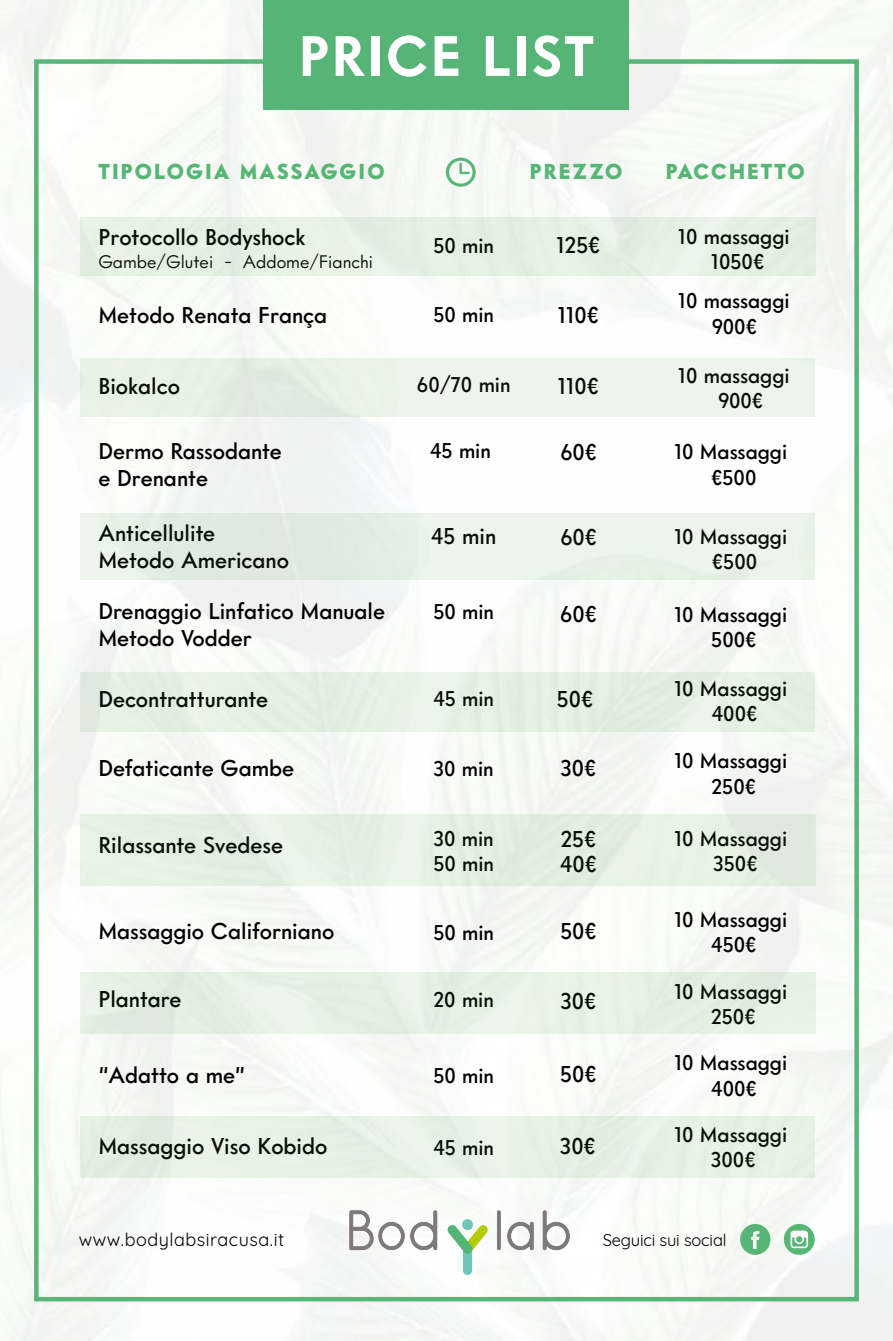
<style>
.page{position:relative;width:893px;height:1341px;background:#fff}
.page>*{position:absolute;margin:0;border:0;box-sizing:border-box;transform-origin:0 0}
.t1{font:700 55.5px "Intervogue";letter-spacing:.04em;color:#fff}
.t2{font:500 22.5px/27px "Intervogue";color:#000}
.t3{font:500 21px/25.2px "Intervogue";color:#000;text-align:center}
.t4{font:900 21px "Intervogue";letter-spacing:.1em;color:#57b576}
.t5{font:18px "Intervogue";color:#000}
.t6{font:18px "Quicksand";letter-spacing:.03em;color:#000}
.t7{font:16.5px "Quicksand";letter-spacing:-.01em;color:#000}
</style>
<div class="page">
<img style="left:0;top:0;width:893px;height:1341px">
<svg style="left:446px;top:158px;width:30px;height:29px"></svg>
<div style="left:263px;top:0;width:366px;height:109px;background:#56b576"></div>
<div style="left:81px;top:814px;width:735px;height:71px;background:#e4f1e3"></div>
<div style="left:81px;top:672px;width:734px;height:59px;background:#e5f1e3"></div>
<div style="left:81px;top:972px;width:735px;height:61px;background:#e5f1e3"></div>
<div style="left:81px;top:1116px;width:734px;height:61px;background:#e6f2e4"></div>
<div style="left:81px;top:513px;width:734px;height:66px;background:#e9f3e8"></div>
<div style="left:81px;top:218px;width:735px;height:58px;background:#e5f1e3"></div>
<div style="left:81px;top:359px;width:734px;height:58px;background:#ebf5ea"></div>
<svg style="left:784px;top:1224px;width:31px;height:31px"></svg>
<svg style="left:740px;top:1224px;width:30px;height:31px"></svg>
<img style="left:349px;top:1210px;width:220px;height:64px">
<h1 class="t1" style="left:299px;top:22px;width:296px">PRICE LIST</h1>
<p class="t4" style="left:98px;top:158px;width:288px">TIPOLOGIA MASSAGGIO</p>
<p class="t4" style="left:530px;top:158px;width:94px">PREZZO</p>
<p class="t4" style="left:666px;top:158px;width:141px">PACCHETTO</p>
<p class="t2" style="left:98px;top:224px;width:209px">Protocollo Bodyshock</p>
<p class="t5" style="left:98px;top:250px;width:276px">Gambe/Glutei - Addome/Fianchi</p>
<p class="t3" style="left:433px;top:233px;width:62px">50 min</p>
<p class="t2" style="left:557px;top:232px;width:45px">125€</p>
<p class="t3" style="left:678px;top:223px;width:113px">10 massaggi<br>1050€</p>
<p class="t2" style="left:98px;top:301px;width:230px">Metodo Renata França</p>
<p class="t3" style="left:433px;top:302px;width:62px">50 min</p>
<p class="t2" style="left:558px;top:301px;width:43px">110€</p>
<p class="t3" style="left:678px;top:288px;width:113px">10 massaggi<br>900€</p>
<p class="t2" style="left:98px;top:372px;width:83px">Biokalco</p>
<p class="t3" style="left:417px;top:372px;width:95px">60/70 min</p>
<p class="t2" style="left:558px;top:372px;width:43px">110€</p>
<p class="t3" style="left:718px;top:362px;width:73px;text-align:left;text-indent:-40px">10 massaggi<br>900€</p>
<p class="t2" style="left:98px;top:437px;width:185px">Dermo Rassodante e Drenante</p>
<p class="t3" style="left:430px;top:438px;width:62px">45 min</p>
<p class="t2" style="left:560px;top:438px;width:38px">60€</p>
<p class="t3" style="left:674px;top:439px;width:114px">10 Massaggi €500</p>
<p class="t2" style="left:98px;top:519px;width:192px">Anticellulite<br>Metodo Americano</p>
<p class="t2" style="left:431px;top:522px;width:67px">45 min</p>
<p class="t2" style="left:560px;top:523px;width:38px">60€</p>
<p class="t3" style="left:674px;top:524px;width:114px">10 Massaggi €500</p>
<p class="t2" style="left:98px;top:597px;width:288px">Drenaggio Linfatico Manuale<br>Metodo Vodder</p>
<p class="t3" style="left:433px;top:599px;width:62px">50 min</p>
<p class="t2" style="left:560px;top:600px;width:38px">60€</p>
<p class="t3" style="left:674px;top:601px;width:114px">10 Massaggi<br>500€</p>
<p class="t2" style="left:98px;top:685px;width:171px">Decontratturante</p>
<p class="t3" style="left:433px;top:685px;width:62px">45 min</p>
<p class="t2" style="left:557px;top:685px;width:38px">50€</p>
<p class="t3" style="left:674px;top:675px;width:114px">10 Massaggi<br>400€</p>
<p class="t2" style="left:98px;top:754px;width:197px">Defaticante Gambe</p>
<p class="t3" style="left:434px;top:755px;width:61px">30 min</p>
<p class="t2" style="left:561px;top:754px;width:37px">30€</p>
<p class="t3" style="left:674px;top:748px;width:114px">10 Massaggi<br>250€</p>
<p class="t2" style="left:98px;top:831px;width:186px">Rilassante Svedese</p>
<p class="t3" style="left:433px;top:826px;width:62px;text-align:left">30 min<br>50 min</p>
<p class="t2" style="left:560px;top:826px;width:38px;line-height:24.5px">25€<br>40€</p>
<p class="t3" style="left:674px;top:826px;width:114px">10 Massaggi<br>350€</p>
<p class="t2" style="left:98px;top:917px;width:237px">Massaggio Californiano</p>
<p class="t3" style="left:433px;top:919px;width:62px">50 min</p>
<p class="t2" style="left:560px;top:917px;width:38px">50€</p>
<p class="t3" style="left:674px;top:906px;width:114px">10 Massaggi<br>450€</p>
<p class="t2" style="left:98px;top:985px;width:85px">Plantare</p>
<p class="t3" style="left:434px;top:986px;width:62px">20 min</p>
<p class="t2" style="left:561px;top:987px;width:37px">30€</p>
<p class="t3" style="left:674px;top:979px;width:114px">10 Massaggi<br>250€</p>
<p class="t2" style="left:98px;top:1061px;width:148px">“Adatto a me”</p>
<p class="t3" style="left:433px;top:1063px;width:62px">50 min</p>
<p class="t2" style="left:560px;top:1060px;width:38px">50€</p>
<p class="t3" style="left:674px;top:1050px;width:114px">10 Massaggi</p>
<p class="t3" style="left:711px;top:1075px;width:47px">400€</p>
<p class="t2" style="left:98px;top:1132px;width:231px">Massaggio Viso Kobido</p>
<p class="t3" style="left:433px;top:1134px;width:62px">45 min</p>
<p class="t2" style="left:560px;top:1132px;width:37px">30€</p>
<p class="t3" style="left:674px;top:1121px;width:114px">10 Massaggi</p>
<p class="t3" style="left:711px;top:1147px;width:46px">300€</p>
<p class="t6" style="left:79px;top:1226px;width:207px">www.bodylabsiracusa.it</p>
<p class="t7" style="left:603px;top:1227px;width:125px">Seguici sui social</p>
</div>
